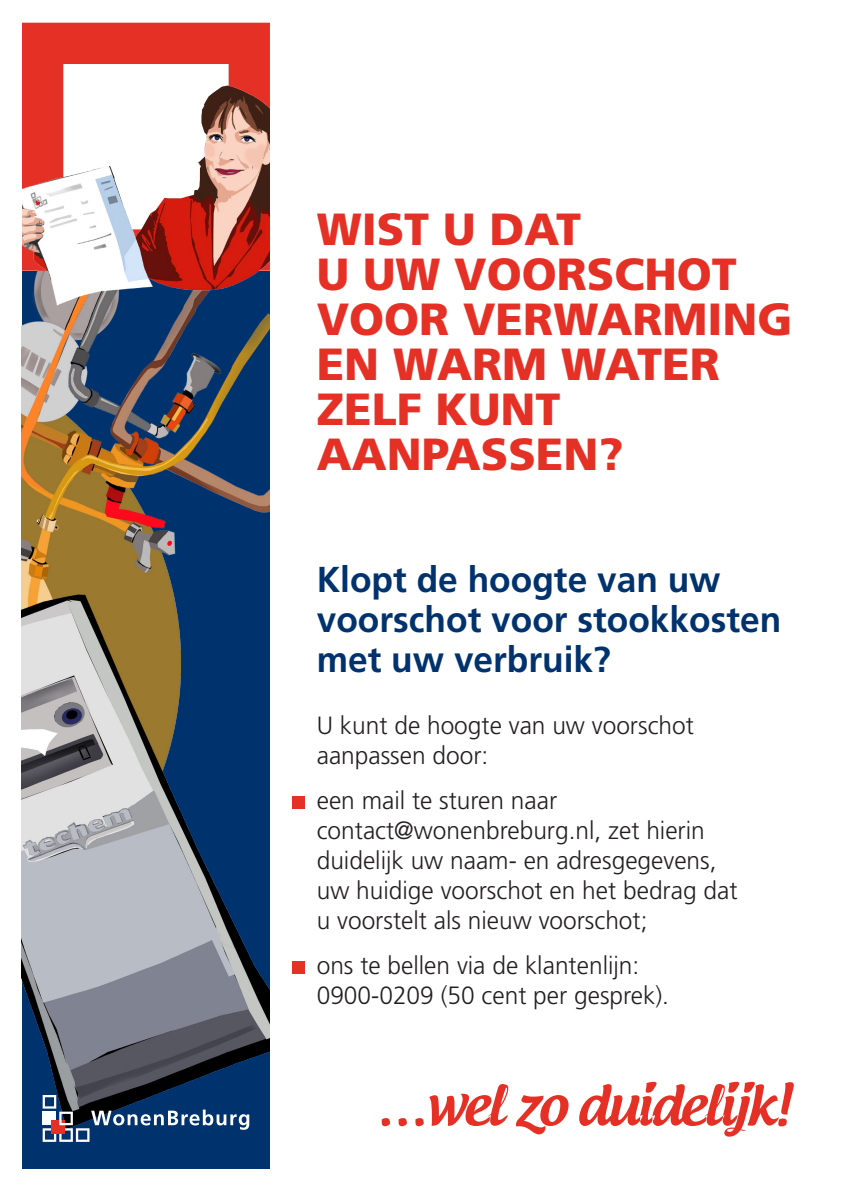
<style>
.page{position:relative;width:842px;height:1191px;background:#fff}
.page>*{position:absolute;margin:0;border:0;box-sizing:border-box;transform-origin:0 0}
.t1{font:900 45px/45px "Frutiger";color:#e53025}
.t2{font:700 36px/40px "Frutiger";color:#00326d}
.t3{font:300 25px/30px "Frutiger";color:#231f20}
</style>
<div class="page">
<div style="left:293px;top:796px;width:12px;height:13px;background:#e53025"></div>
<div style="left:293px;top:961px;width:12px;height:13px;background:#e53025"></div>
<div style="left:22px;top:271px;width:248px;height:897px;background:#00326d"></div>
<img style="left:22px;top:325px;width:248px;height:813px">
<div style="left:22px;top:23px;width:248px;height:248px;background:#e53025"></div>
<svg style="left:43px;top:1095px;width:206px;height:46px"></svg>
<img style="left:23px;top:64px;width:247px;height:277px">
<svg style="left:382px;top:1081px;width:412px;height:55px"></svg>
<h1 class="t1" style="left:317px;top:206px;width:477px">WIST U DAT<br>U UW VOORSCHOT<br>VOOR VERWARMING<br>EN WARM WATER<br>ZELF KUNT<br>AANPASSEN?</h1>
<h2 class="t2" style="left:317px;top:559px;width:466px">Klopt de hoogte van uw voorschot voor stookkosten met uw verbruik?</h2>
<p class="t3" style="left:317px;top:710px;width:379px">U kunt de hoogte van uw voorschot aanpassen door:</p>
<p class="t3" style="left:317px;top:785px;width:422px">een mail te sturen naar contact@wonenbreburg.nl, zet hierin duidelijk uw naam- en adresgegevens, uw huidige voorschot en het bedrag dat u voorstelt als nieuw voorschot;</p>
<p class="t3" style="left:317px;top:950px;width:354px">ons te bellen via de klantenlijn:<br>0900-0209 (50 cent per gesprek).</p>
</div>
